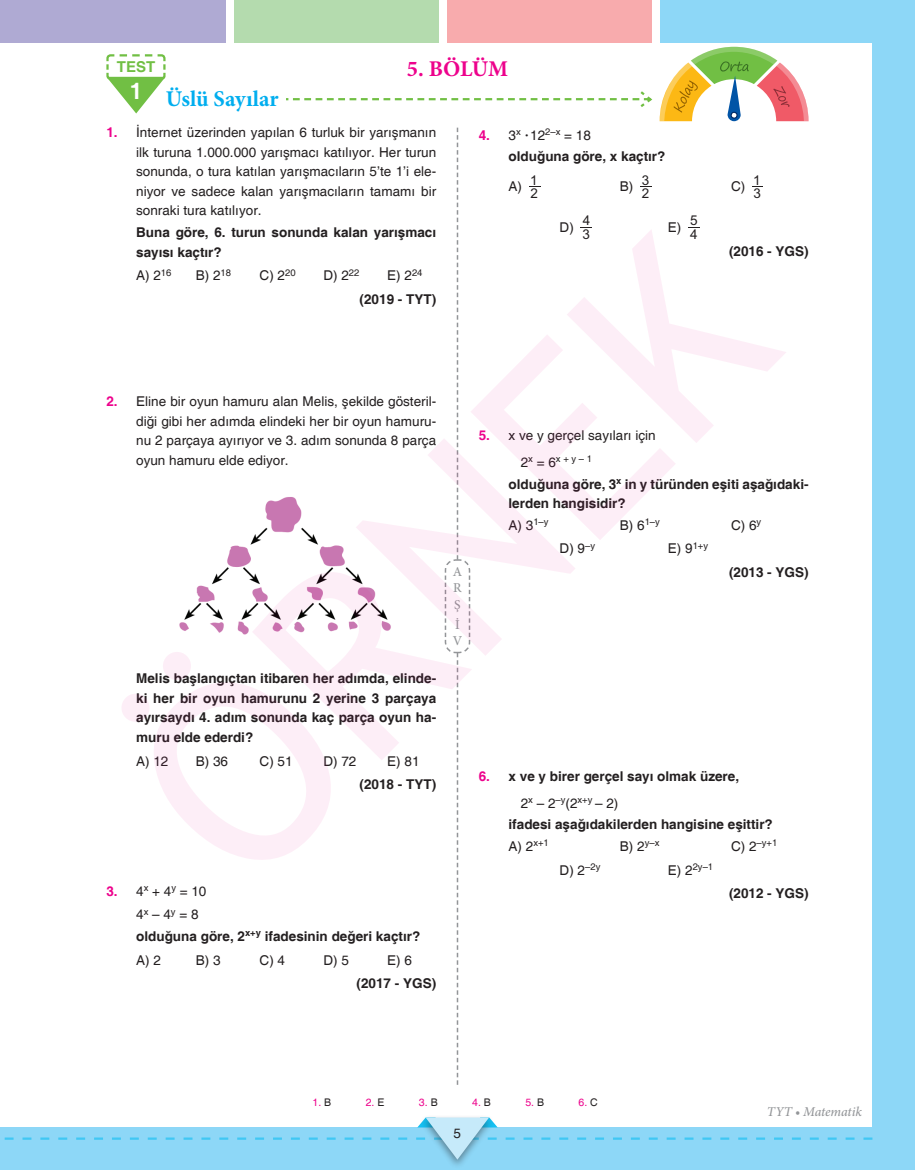
<style>
.page{position:relative;width:915px;height:1170px;background:#fff}
.page>*{position:absolute;margin:0;border:0;box-sizing:border-box;transform-origin:0 0}
.t1{font:255px "Trebuchet MS";color:#ed028c}
.t2{font:700 22.5px "Minion Pro";letter-spacing:-.005em;color:#00aeef}
.t3{font:700 22.5px "Minion Pro";letter-spacing:-.01em;color:#ed028c}
.t4{font:700 15px "Helvetica";color:#71bf44}
.t5{font:13.5px/19.5px "Helvetica";color:#231f20;text-align:justify}
.t6{font:700 13.5px/19.5px "Helvetica";color:#231f20}
.t7{font:italic 500 13.5px "Minion Pro";letter-spacing:-.005em;color:#939598}
.t8{font:13.5px "Arial";color:#231f20}
.t9{font:500 13.5px/16.2px "Minion Pro";color:#939598;text-align:justify}
.t10{font:10.5px "Helvetica";color:#ed028c}
.t11{font:9.45px "Helvetica";color:#231f20}
.s1{font-weight:700;color:#ed028c}
.s2{font-weight:400}
.s3{color:#ed028c}
.s4{font-family:"M Ma Binary";font-weight:400}
.s5{font-size:13.5px}
.s6{color:#231f20}
</style>
<div class="page">
<div style="left:659px;top:0;width:230px;height:43px;background:#8dd7f7"></div>
<div style="left:0;top:1127px;width:876px;height:42px;background:#8dd7f7"></div>
<div style="left:872px;top:0;width:42px;height:1169px;background:#8dd7f7"></div>
<div style="left:0;top:0;width:225px;height:43px;background:#afaad3"></div>
<div style="left:234px;top:0;width:204px;height:43px;background:#b4dbae"></div>
<div style="left:446px;top:0;width:205px;height:43px;background:#f8abad"></div>
<div style="left:419px;top:1114px;width:76px;height:55px;background:#231f20;opacity:.45"></div>
<svg style="left:5px;top:1117px;width:867px;height:42px"></svg>
<svg style="left:444px;top:128px;width:27px;height:956px"></svg>
<svg style="left:106px;top:54px;width:60px;height:59px"></svg>
<svg style="left:286px;top:47px;width:523px;height:74px"></svg>
<img style="left:179px;top:497px;width:212px;height:137px">
<svg style="left:580px;top:227px;width:12px;height:1px"></svg>
<p class="t4" style="left:117px;top:57px;width:40px">TEST</p>
<h2 class="t2" style="left:130px;top:83px;width:150px"><sup>1</sup> Üslü Sayılar</h2>
<h2 class="t3" style="left:406px;top:53px;width:103px">5. BÖLÜM</h2>
<p class="t5" style="left:136px;top:123px;width:301px;text-indent:-30px"><span class="s1">1.</span> İnternet üzerinden yapılan 6 turluk bir yarışmanın ilk turuna 1.000.000 yarışmacı katılıyor. Her turun sonunda, o tura katılan yarışmacıların 5’te 1’i ele&shy;niyor ve sadece kalan yarışmacıların tamamı bir sonraki tura katılıyor.</p>
<p class="t6" style="left:136px;top:223px;width:301px">Buna göre, 6. turun sonunda kalan yarışmacı sayısı kaçtır?</p>
<p class="t5" style="left:136px;top:266px;width:37px">A) 2<sup>16</sup></p>
<p class="t5" style="left:196px;top:266px;width:37px">B) 2<sup>18</sup></p>
<p class="t5" style="left:259px;top:266px;width:38px">C) 2<sup>20</sup></p>
<p class="t5" style="left:323px;top:266px;width:38px">D) 2<sup>22</sup></p>
<p class="t6" style="left:359px;top:264px;width:78px;line-height:23.7px;text-indent:28px"><span class="s2">E) 2</span><sup>24 </sup>(2019 - TYT)</p>
<p class="t6" style="left:508px;top:125px;width:158px;line-height:21.6px;text-indent:-30px"><span class="s3">4.</span> <span class="s2">3</span><sup>x</sup> <span class="s4">$</span><span class="s2">12</span><sup>2–x</sup> <span class="s2">= 18<br></span>olduğuna göre, x kaçtır?</p>
<p class="t5" style="left:508px;top:177px;width:15px">A)</p>
<p class="t8" style="left:530px;top:184px;width:9px">2</p>
<p class="t8" style="left:530px;top:171px;width:9px">1</p>
<p class="t8" style="left:641px;top:171px;width:9px">3</p>
<p class="t8" style="left:752px;top:171px;width:9px">1</p>
<p class="t5" style="left:730px;top:177px;width:16px">C)</p>
<p class="t8" style="left:753px;top:184px;width:9px">3</p>
<p class="t5" style="left:619px;top:177px;width:15px">B)</p>
<p class="t8" style="left:641px;top:184px;width:9px">2</p>
<p class="t8" style="left:582px;top:212px;width:9px">4</p>
<p class="t8" style="left:689px;top:212px;width:9px">5</p>
<p class="t5" style="left:559px;top:218px;width:16px">D)</p>
<p class="t8" style="left:582px;top:225px;width:9px">3</p>
<p class="t5" style="left:667px;top:218px;width:15px">E)</p>
<p class="t8" style="left:690px;top:225px;width:9px">4</p>
<h1 class="t1" style="left:75px;top:725px;width:768px;rotate:-45deg">ÖRNEK</h1>
<p class="t6" style="left:728px;top:242px;width:81px">(2016 - YGS)</p>
<p class="t5" style="left:136px;top:392px;width:301px;text-indent:-30px"><span class="s1">2.</span> Eline bir oyun hamuru alan Melis, şekilde gösteril&shy;diği gibi her adımda elindeki her bir oyun hamuru&shy;nu 2 parçaya ayırıyor ve 3. adım sonunda 8 parça oyun hamuru elde ediyor.</p>
<p class="t5" style="left:478px;top:426px;width:178px"><span class="s1">5.</span> x ve y gerçel sayıları için</p>
<p class="t11" style="left:520px;top:453px;width:73px"><span class="s5">2</span>x <span class="s5">= 6</span>x + y – 1</p>
<p class="t6" style="left:508px;top:474px;width:301px">olduğuna göre, 3<sup>x</sup> in y türünden eşiti aşağıdaki&shy;lerden hangisidir?</p>
<p class="t5" style="left:508px;top:515px;width:41px">A) 3<sup>1–y</sup></p>
<p class="t5" style="left:619px;top:515px;width:41px">B) 6<sup>1–y</sup></p>
<p class="t5" style="left:730px;top:515px;width:32px">C) 6<sup>y</sup></p>
<p class="t5" style="left:559px;top:539px;width:37px">D) 9<sup>–y</sup></p>
<p class="t5" style="left:667px;top:539px;width:42px">E) 9<sup>1+y</sup></p>
<p class="t6" style="left:728px;top:563px;width:81px">(2013 - YGS)</p>
<p class="t9" style="left:452px;top:563px;width:11px">A R Ş</p>
<p class="t9" style="left:452px;top:616px;width:11px">İ<br>V</p>
<p class="t6" style="left:136px;top:669px;width:301px;text-align:justify">Melis başlangıçtan itibaren her adımda, elinde&shy;ki her bir oyun hamurunu 2 yerine 3 parçaya ayırsaydı 4. adım sonunda kaç parça oyun ha&shy;muru elde ederdi?</p>
<p class="t5" style="left:136px;top:751px;width:34px">A) 12</p>
<p class="t5" style="left:196px;top:751px;width:34px">B) 36</p>
<p class="t5" style="left:259px;top:751px;width:35px">C) 51</p>
<p class="t5" style="left:323px;top:751px;width:35px">D) 72</p>
<p class="t5" style="left:387px;top:751px;width:34px">E) 81</p>
<p class="t6" style="left:359px;top:775px;width:78px">(2018 - TYT)</p>
<p class="t6" style="left:520px;top:763px;width:220px;line-height:26.7px;text-indent:-42px"><span class="s3">6.</span> x ve y birer gerçel sayı olmak üzere,<br><span class="s2">2</span><sup>x</sup> <span class="s2">– 2</span><sup>–</sup><sup>y</sup><span class="s2">(2</span><sup>x+y</sup> <span class="s2">– 2)</span></p>
<p class="t6" style="left:508px;top:814px;width:266px;line-height:21.6px">ifadesi aşağıdakilerden hangisine eşittir?<br><span class="s2">A) 2</span><sup>x+1</sup></p>
<p class="t5" style="left:619px;top:836px;width:41px">B) 2<sup>y</sup><sup>–</sup><sup>x</sup></p>
<p class="t5" style="left:730px;top:836px;width:48px">C) 2<sup>–</sup><sup>y+1</sup></p>
<p class="t5" style="left:559px;top:860px;width:42px">D) 2<sup>–</sup><sup>2y</sup></p>
<p class="t5" style="left:667px;top:860px;width:47px">E) 2<sup>2y</sup><sup>–</sup><sup>1</sup></p>
<p class="t5" style="left:136px;top:879px;width:72px;line-height:23.7px;text-indent:-30px"><span class="s1">3.</span> 4<sup>x</sup> + 4<sup>y</sup> = 10<br>4<sup>x</sup> – 4<sup>y</sup> = 8</p>
<p class="t6" style="left:136px;top:924px;width:285px;line-height:23.7px">olduğuna göre, 2<sup>x+y</sup> ifadesinin değeri kaçtır?<br><span class="s2">A) 2</span></p>
<p class="t6" style="left:728px;top:884px;width:81px">(2012 - YGS)</p>
<p class="t5" style="left:196px;top:950px;width:26px">B) 3</p>
<p class="t5" style="left:259px;top:950px;width:27px">C) 4</p>
<p class="t5" style="left:323px;top:950px;width:27px">D) 5</p>
<p class="t5" style="left:387px;top:950px;width:26px">E) 6</p>
<p class="t6" style="left:356px;top:974px;width:81px">(2017 - YGS)</p>
<p class="t10" style="left:312px;top:1095px;width:20px">1. <span class="s6">B</span></p>
<p class="t10" style="left:365px;top:1095px;width:20px">2. <span class="s6">E</span></p>
<p class="t10" style="left:419px;top:1095px;width:20px">3. <span class="s6">B</span></p>
<p class="t10" style="left:472px;top:1095px;width:20px">4. <span class="s6">B</span></p>
<p class="t10" style="left:525px;top:1095px;width:20px">5. <span class="s6">B</span></p>
<p class="t10" style="left:578px;top:1095px;width:21px">6. <span class="s6">C</span></p>
<p class="t5" style="left:453px;top:1123px;width:9px">5</p>
<p class="t7" style="left:766px;top:1102px;width:96px">TYT • Matematik</p>
</div>
